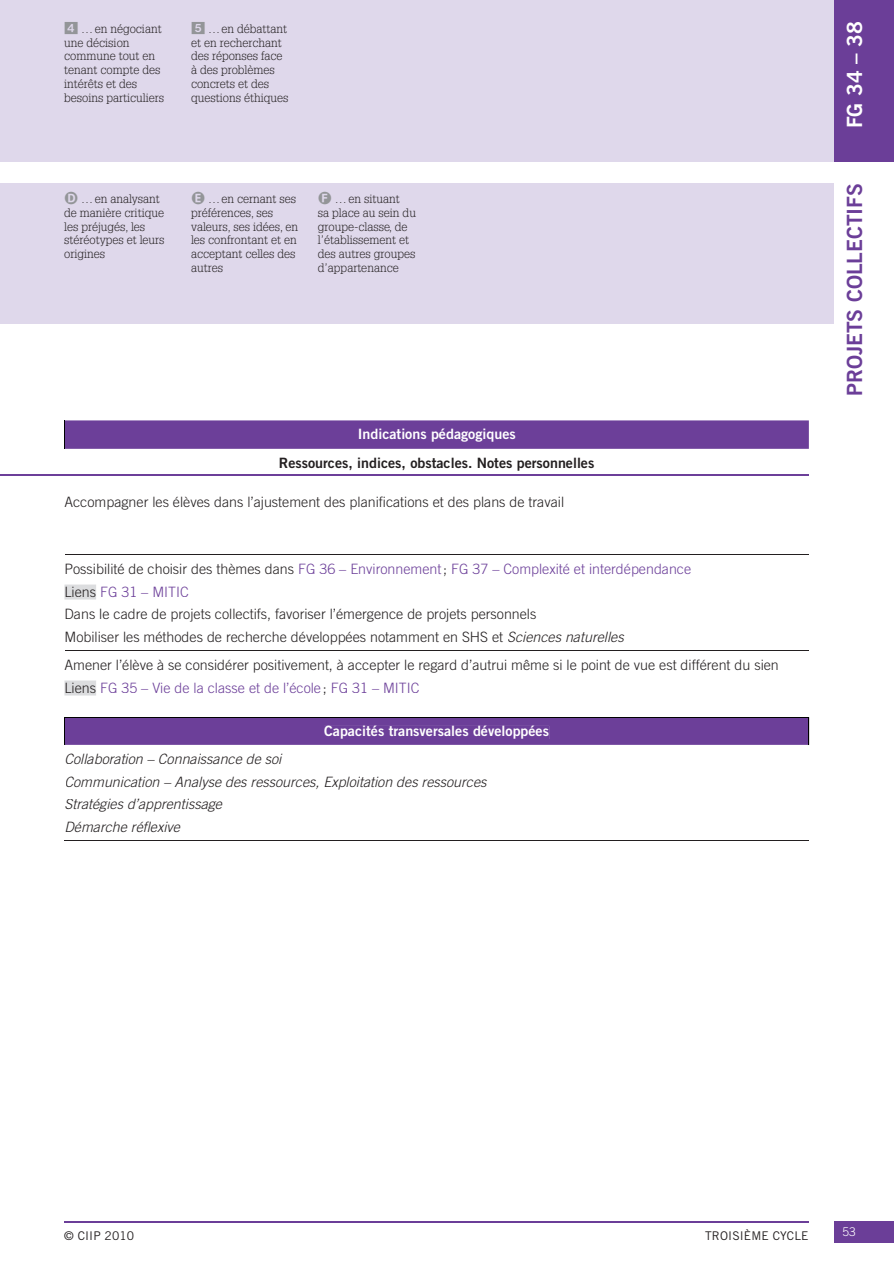
<style>
.page{position:relative;width:894px;height:1264px;background:#fff}
.page>*{position:absolute;margin:0;border:0;box-sizing:border-box;transform-origin:0 0}
.t1{font:21px "Trade Gothic LT Std Bd 2";color:#6b3e98}
.t2{font:21px "Trade Gothic LT Std Bd 2";color:#fff}
.t3{font:300 14.25px/23px "Trade Gothic LT Std";color:#231f20}
.t4{font:italic 300 14.25px/23px "Trade Gothic LT Std";color:#231f20}
.t5{font:14.25px "Trade Gothic LT Std Bd 2";color:#fff}
.t6{font:14.25px "Trade Gothic LT Std Bd 2";color:#231f20}
.t7{font:300 12px/13.8px "Glypha LT Std";color:#231f20}
.t8{font:12px "Trade Gothic LT Std";letter-spacing:.01em;color:#231f20}
.t9{font:300 12px "Trade Gothic LT Std";color:#fff}
.s1{font-family:"PER pastilles";font-weight:400;font-size:14.25px;color:#939598}
.s2{color:#6c3f99}
.s3{font-style:italic}
</style>
<div class="page">
<hr style="left:64px;top:1221px;width:744px;height:1px;background:#6b3e98">
<div style="left:834px;top:1221px;width:60px;height:21px;background:#6b3e98"></div>
<div style="left:0;top:0;width:834px;height:162px;background:#dfd8eb"></div>
<div style="left:834px;top:0;width:59px;height:162px;background:#6b3e98"></div>
<svg style="left:64px;top:420px;width:745px;height:276px"></svg>
<hr style="left:64px;top:554px;width:745px;height:1px;background:#231f20">
<hr style="left:64px;top:650px;width:745px;height:1px;background:#231f20">
<svg style="left:64px;top:420px;width:1px;height:29px"></svg>
<div style="left:64px;top:480px;width:745px;height:9px;background:#fff"></div>
<hr style="left:64px;top:840px;width:745px;height:1px;background:#231f20">
<svg style="left:64px;top:717px;width:745px;height:28px;background:#673d92"></svg>
<div style="left:358px;top:429px;width:158px;height:13px;background:#6c3f99"></div>
<svg style="left:64px;top:584px;width:32px;height:15px"></svg>
<div style="left:66px;top:586px;width:30px;height:10px;background:#dcdddf"></div>
<svg style="left:64px;top:680px;width:32px;height:15px"></svg>
<div style="left:66px;top:682px;width:30px;height:10px;background:#dcdddf"></div>
<div style="left:324px;top:726px;width:225px;height:13px;background:#6c3f99"></div>
<hr style="left:0;top:474px;width:809px;height:2px;background:#6c3f99">
<div style="left:0;top:183px;width:834px;height:141px;background:#dfd8eb"></div>
<p class="t7" style="left:64px;top:23px;width:102px"><span class="s1">4</span> … en négociant une décision commune tout en tenant compte des intérêts et des besoins particuliers</p>
<p class="t7" style="left:191px;top:23px;width:99px"><span class="s1">5</span> … en débattant et en recherchant des réponses face à des problèmes concrets et des questions éthiques</p>
<p class="t7" style="left:64px;top:193px;width:102px"><span class="s1">D</span> … en analysant de manière critique les préjugés, les stéréotypes et leurs origines</p>
<p class="t7" style="left:318px;top:193px;width:100px"><span class="s1">F</span> … en situant<br>sa place au sein du groupe-classe, de l’établissement et des autres groupes d’appartenance</p>
<p class="t7" style="left:191px;top:193px;width:109px"><span class="s1">E</span> … en cernant ses préférences, ses valeurs, ses idées, en les confrontant et en acceptant celles des autres</p>
<p class="t5" style="left:358px;top:429px;width:159px">Indications pédagogiques</p>
<p class="t6" style="left:279px;top:457px;width:317px">Ressources, indices, obstacles. Notes personnelles</p>
<p class="t3" style="left:64px;top:491px;width:501px">Accompagner les élèves dans l’ajustement des planifications et des plans de travail</p>
<p class="t3" style="left:64px;top:558px;width:628px">Possibilité de choisir des thèmes dans <span class="s2">FG 36 – Environnement</span>; <span class="s2">FG 37 – Complexité et interdépendance </span>Liens <span class="s2">FG 31 – MITIC<br></span>Dans le cadre de projets collectifs, favoriser l’émergence de projets personnels<br>Mobiliser les méthodes de recherche développées notamment en SHS et <span class="s3">Sciences naturelles</span></p>
<p class="t3" style="left:64px;top:654px;width:716px">Amener l’élève à se considérer positivement, à accepter le regard d’autrui même si le point de vue est différent du sien<br>Liens <span class="s2">FG 35 – Vie de la classe et de l’école</span> ; <span class="s2">FG 31 – MITIC</span></p>
<p class="t5" style="left:324px;top:726px;width:226px">Capacités transversales développées</p>
<p class="t4" style="left:64px;top:748px;width:423px">Collaboration – Connaissance de soi<br>Communication – Analyse des ressources, Exploitation des ressources Stratégies d’apprentissage<br>Démarche réflexive</p>
<h1 class="t2" style="left:847px;top:128px;width:108px;rotate:-90deg">FG 34 – 38</h1>
<h1 class="t1" style="left:847px;top:396px;width:214px;rotate:-90deg">PROJETS COLLECTIFS</h1>
<p class="t8" style="left:64px;top:1231px;width:72px">© CIIP 2010</p>
<p class="t8" style="left:705px;top:1231px;width:105px">TROISIÈME CYCLE</p>
<p class="t9" style="left:842px;top:1227px;width:15px">53</p>
</div>
